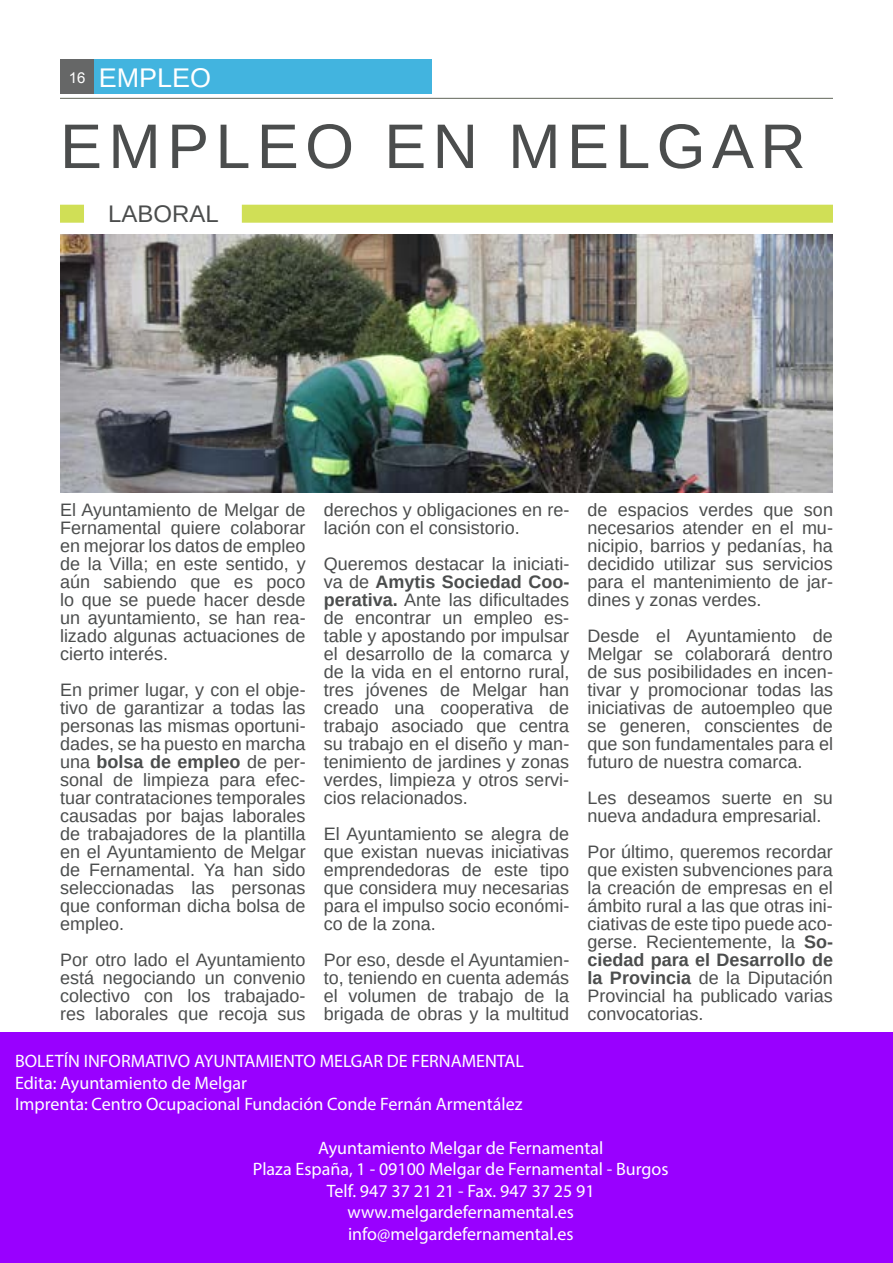
<style>
.page{position:relative;width:893px;height:1263px;background:#fff}
.page>*{position:absolute;margin:0;border:0;box-sizing:border-box;transform-origin:0 0}
.t1{font:63px "Arimo";color:#4b4d4d}
.t2{font:27px "Arimo";color:#fff}
.t3{font:24px "Arimo";color:#4b4d4d}
.t4{font:18px/18px "Arimo";color:#4b4d4d;text-align:justify}
.t5{font:18px/21.6px "Myriad Pro";color:#fff}
.t6{font:15px "Arial";color:#fff}
.s1{font-weight:700}
</style>
<div class="page">
<div style="left:60px;top:60px;width:34px;height:34px;background:#666767"></div>
<hr style="left:60px;top:98px;width:773px;height:1px;background:#73776c">
<img style="left:60px;top:234px;width:773px;height:258px">
<div style="left:94px;top:59px;width:338px;height:35px;background:#42b4df"></div>
<div style="left:60px;top:205px;width:24px;height:18px;background:#d0df56"></div>
<div style="left:242px;top:205px;width:591px;height:18px;background:#d0df56"></div>
<div style="left:0;top:1032px;width:893px;height:231px;background:#90f"></div>
<p class="t6" style="left:69px;top:68px;width:18px">16</p>
<h2 class="t2" style="left:99px;top:60px;width:114px">EMPLEO</h2>
<h1 class="t1" style="left:60px;top:106px;width:49px">empleo</h1>
<h1 class="t1" style="left:384px;top:106px;width:43px">en</h1>
<h1 class="t1" style="left:508px;top:106px;width:50px">melgar</h1>
<h3 class="t3" style="left:84px;top:198px;width:16px">laboral</h3>
<p class="t4" style="left:60px;top:501px;width:247px">El Ayuntamiento de Melgar de Fernamental quiere colaborar en mejorar los datos de empleo de la Villa; en este sentido, y aún sabiendo que es poco lo que se puede hacer desde un ayuntamiento, se han rea&shy;lizado algunas actuaciones de cierto interés.</p>
<p class="t4" style="left:60px;top:681px;width:247px">En primer lugar, y con el obje&shy;tivo de garantizar a todas las personas las mismas oportuni&shy;dades, se ha puesto en marcha una <span class="s1">bolsa de empleo</span> de per&shy;sonal de limpieza para efec&shy;tuar contrataciones temporales causadas por bajas laborales de trabajadores de la plantilla en el Ayuntamiento de Melgar de Fernamental. Ya han sido seleccionadas las personas que conforman dicha bolsa de empleo.</p>
<p class="t4" style="left:60px;top:951px;width:247px">Por otro lado el Ayuntamiento está negociando un convenio colectivo con los trabajado&shy;res laborales que recoja sus</p>
<p class="t4" style="left:324px;top:501px;width:247px">derechos y obligaciones en re&shy;lación con el consistorio.</p>
<p class="t4" style="left:324px;top:555px;width:247px">Queremos destacar la iniciati&shy;va de <span class="s1">Amytis Sociedad Coo&shy;perativa.</span> Ante las dificultades de encontrar un empleo es&shy;table y apostando por impulsar el desarrollo de la comarca y de la vida en el entorno rural, tres jóvenes de Melgar han creado una cooperativa de trabajo asociado que centra su trabajo en el diseño y man&shy;tenimiento de jardines y zonas verdes, limpieza y otros servi&shy;cios relacionados.</p>
<p class="t4" style="left:324px;top:825px;width:247px">El Ayuntamiento se alegra de que existan nuevas iniciativas emprendedoras de este tipo que considera muy necesarias para el impulso socio económi&shy;co de la zona.</p>
<p class="t4" style="left:324px;top:951px;width:247px">Por eso, desde el Ayuntamien&shy;to, teniendo en cuenta además el volumen de trabajo de la brigada de obras y la multitud</p>
<p class="t4" style="left:587px;top:501px;width:247px">de espacios verdes que son necesarios atender en el mu&shy;nicipio, barrios y pedanías, ha decidido utilizar sus servicios para el mantenimiento de jar&shy;dines y zonas verdes.</p>
<p class="t4" style="left:587px;top:627px;width:247px">Desde el Ayuntamiento de Melgar se colaborará dentro de sus posibilidades en incen&shy;tivar y promocionar todas las iniciativas de autoempleo que se generen, conscientes de que son fundamentales para el futuro de nuestra comarca.</p>
<p class="t4" style="left:587px;top:789px;width:247px">Les deseamos suerte en su nueva andadura empresarial.</p>
<p class="t4" style="left:587px;top:843px;width:247px">Por último, queremos recordar que existen subvenciones para la creación de empresas en el ámbito rural a las que otras ini&shy;ciativas de este tipo puede aco&shy;gerse. Recientemente, la <span class="s1">So&shy;ciedad para el Desarrollo de la Provincia</span> de la Diputación Provincial ha publicado varias convocatorias.</p>
<p class="t5" style="left:15px;top:1050px;width:510px">BOLETÍN INFORMATIVO AYUNTAMIENTO MELGAR DE FERNAMENTAL<br>Edita: Ayuntamiento de Melgar<br>Imprenta: Centro Ocupacional Fundación Conde Fernán Armentález</p>
<p class="t5" style="left:253px;top:1136px;width:417px;text-align:center">Ayuntamiento Melgar de Fernamental<br>Plaza España, 1 - 09100 Melgar de Fernamental - Burgos Telf. 947 37 21 21 - Fax. 947 37 25 91 www.melgardefernamental.es info@melgardefernamental.es</p>
</div>
